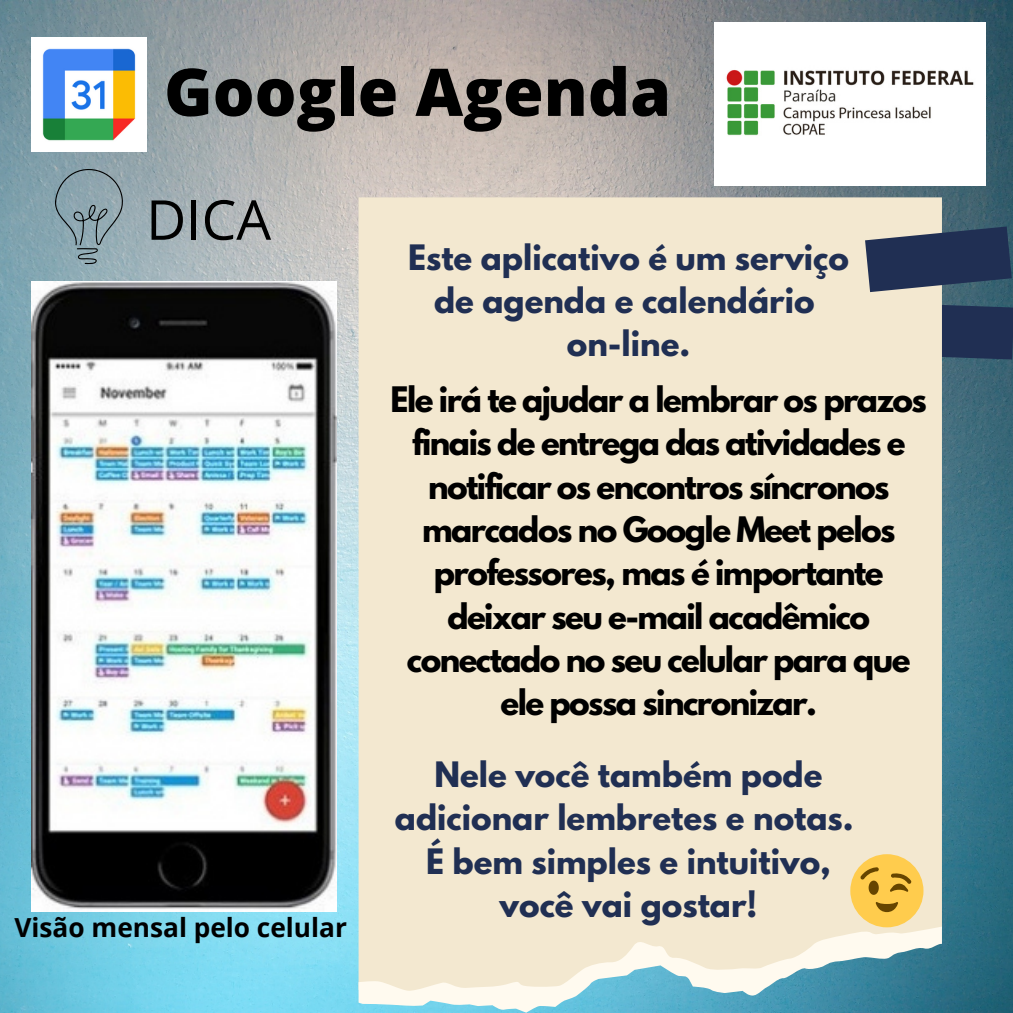
<style>
.page{position:relative;width:1013px;height:1013px;background:#fff}
.page>*{position:absolute;margin:0;border:0;box-sizing:border-box;transform-origin:0 0}
.t1{font:800 65.75px "Open Sans";color:#000}
.t2{font:55px "Open Sans";color:#000}
.t3{font:700 31.12px/43.2px "League Spartan";letter-spacing:-.05em;color:#000;text-align:center}
.t4{font:700 31px/43.1px "League Spartan";color:#202f53;text-align:center}
.t5{font:700 26.25px "Open Sans";color:#000}
</style>
<div class="page">
<img style="left:0;top:0;width:1012px;height:1012px">
<img style="left:32px;top:37px;width:114px;height:115px">
<img style="left:32px;top:281px;width:305px;height:630px">
<img style="left:714px;top:22px;width:271px;height:164px">
<div style="left:358px;top:197px;width:618px;height:796px;background:#f3e8d0"></div>
<svg style="left:865px;top:226px;width:147px;height:133px"></svg>
<svg style="left:358px;top:926px;width:584px;height:86px"></svg>
<svg style="left:55px;top:169px;width:68px;height:95px"></svg>
<div style="left:850px;top:854px;width:73px;height:73px;background:#ffcc4d;border-radius:50%"></div>
<svg style="left:860px;top:867px;width:51px;height:45px"></svg>
<p class="t1" style="left:164px;top:46px;width:508px">Google Agenda</p>
<p class="t2" style="left:146px;top:181px;width:126px">DICA</p>
<p class="t5" style="left:15px;top:909px;width:334px">Visão mensal pelo celular</p>
<p class="t4" style="left:408px;top:240px;width:442px">Este aplicativo é um serviço de agenda e calendário</p>
<p class="t4" style="left:567px;top:326px;width:125px">on-line.</p>
<p class="t3" style="left:390px;top:382px;width:538px">Ele irá te ajudar a lembrar os prazos finais de entrega das atividades e notificar os encontros síncronos marcados no Google Meet pelos professores, mas é importante deixar seu e-mail acadêmico conectado no seu celular para que ele possa sincronizar.</p>
<p class="t4" style="left:395px;top:757px;width:460px">Nele você também pode adicionar lembretes e notas.</p>
<p class="t4" style="left:426px;top:843px;width:406px">É bem simples e intuitivo, você vai gostar!</p>
</div>
